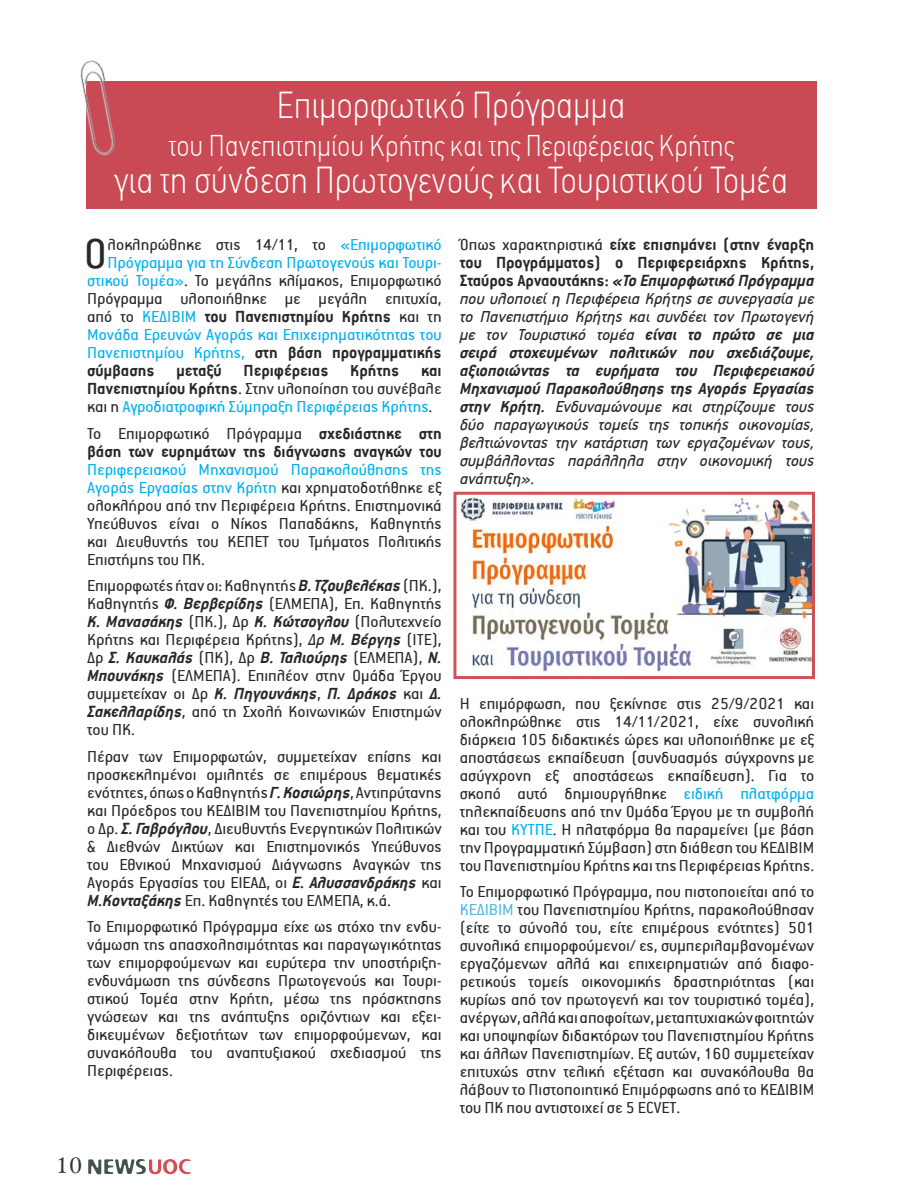
<style>
.page{position:relative;width:900px;height:1200px;background:#fff}
.page>*{position:absolute;margin:0;border:0;box-sizing:border-box;transform-origin:0 0}
.t1{font:47.1px "PF Premier Text";color:#292829}
.t2{font:100 condensed 37.5px "PF Din Text";color:#fff}
.t3{font:100 condensed 30px "PF Din Text";color:#fff}
.t4{font:21px "Apollonia";color:#333}
.t5{font:18px/18px "PF Premier Text";color:#292829;text-align:justify}
.t6{font:italic 18px/18px "PF Premier Text";color:#292829;text-align:justify}
.t7{font:700 18px/18px "PF Premier Text";color:#292829}
.t8{font:18px "PF Premier Text";color:#00b0f0}
.s1{color:#00b0f0}
.s2{font-weight:400}
.s3{font-weight:400;color:#00b0f0}
.s4{font-weight:700}
.s5{color:#292829}
.s6{font-weight:700;font-style:italic}
.s7{font-style:italic}
.s8{font-style:normal}
.s9{font-weight:700;font-style:normal}
.s10{color:#53b7e2}
</style>
<div class="page">
<svg style="left:88px;top:1159px;width:103px;height:15px"></svg>
<div style="left:86px;top:81px;width:730px;height:127px;background:#c94a54"></div>
<img style="left:460px;top:496px;width:351px;height:176px">
<div style="left:453px;top:492px;width:362px;height:187px;border:3px solid #ce5356"></div>
<img style="left:80px;top:60px;width:35px;height:96px">
<h2 class="t2" style="left:277px;top:83px;width:350px">Επιμορφωτικό Πρόγραμμα</h2>
<h3 class="t3" style="left:168px;top:128px;width:567px">του Πανεπιστημίου Κρήτης και της Περιφέρειας Κρήτης</h3>
<h2 class="t2" style="left:114px;top:158px;width:675px">για τη σύνδεση Πρωτογενούς και Τουριστικού Τομέα</h2>
<h1 class="t1" style="left:84px;top:231px;width:26px">Ο</h1>
<p class="t5" style="left:108px;top:236px;width:336px">λοκληρώθηκε στις 14/11, το <span class="s1">«Επιμορφωτικό</span></p>
<p class="t8" style="left:108px;top:254px;width:336px">Πρόγραμμα για τη Σύνδεση Πρωτογενούς και Τουρι-</p>
<p class="t5" style="left:87px;top:272px;width:356px"><span class="s1">στικού Τομέα»</span>. Το μεγάλης κλίμακος, Επιμορφωτικό</p>
<p class="t5" style="left:87px;top:290px;width:356px">Πρόγραμμα υλοποιήθηκε με μεγάλη επιτυχία,</p>
<p class="t7" style="left:87px;top:308px;width:356px"><span class="s2">από το</span> <span class="s3">ΚΕΔΙΒΙΜ</span> του Πανεπιστημίου Κρήτης <span class="s2">και τη</span></p>
<p class="t8" style="left:87px;top:326px;width:356px">Μονάδα Ερευνών Αγοράς και Επιχειρηματικότητας του</p>
<p class="t7" style="left:87px;top:344px;width:356px"><span class="s3">Πανεπιστημίου Κρήτης,</span> στη βάση προγραμματικής</p>
<p class="t7" style="left:87px;top:362px;width:356px">σύμβασης μεταξύ Περιφέρειας Κρήτης και</p>
<p class="t5" style="left:87px;top:380px;width:356px"><span class="s4">Πανεπιστημίου Κρήτης</span>. Στην υλοποίηση του συνέβαλε</p>
<p class="t8" style="left:87px;top:398px;width:347px"><span class="s5">και η</span> Αγροδιατροφική Σύμπραξη Περιφέρειας Κρήτης<span class="s5">.</span></p>
<p class="t7" style="left:87px;top:424px;width:356px"><span class="s2">Το Επιμορφωτικό Πρόγραμμα</span> σχεδιάστηκε στη βάση των ευρημάτων της διάγνωσης αναγκών του</p>
<p class="t5" style="left:87px;top:461px;width:356px"><span class="s1">Περιφερειακού Μηχανισμού Παρακολούθησης της Αγοράς Εργασίας στην Κρήτη</span> και χρηματοδοτήθηκε εξ ολοκλήρου από την Περιφέρεια Κρήτης. Επιστημονικά Υπεύθυνος είναι ο Νίκος Παπαδάκης, Καθηγητής και Διευθυντής του ΚΕΠΕΤ του Τμήματος Πολιτικής Επιστήμης του ΠΚ.</p>
<p class="t5" style="left:87px;top:577px;width:356px">Επιμορφωτές ήταν οι: Καθηγητής <span class="s6">Β. Τζουβελέκας</span> (ΠΚ.), Καθηγητής <span class="s6">Φ. Βερβερίδης</span> (ΕΛΜΕΠΑ), Επ. Καθηγητής <span class="s6">Κ. Μανασάκης</span> (ΠΚ.), Δρ <span class="s6">Κ. Κώτσογλου</span> (Πολυτεχνείο Κρήτης και Περιφέρεια Κρήτης), <span class="s7">Δρ</span> <span class="s6">Μ. Βέργης</span> (ΙΤΕ), Δρ <span class="s6">Σ. Καυκαλάς</span> (ΠΚ), Δρ <span class="s6">Β. Ταλιούρης</span> (ΕΛΜΕΠΑ), <span class="s6">Ν.<br>Μπουνάκης</span> (ΕΛΜΕΠΑ). Επιπλέον στην Ομάδα Έργου συμμετείχαν οι Δρ <span class="s6">Κ. Πηγουνάκης</span>, <span class="s6">Π. Δράκος</span> και <span class="s6">Δ.<br>Σακελλαρίδης</span>, από τη Σχολή Κοινωνικών Επιστημών του ΠΚ.</p>
<p class="t5" style="left:87px;top:748px;width:356px">Πέραν των Επιμορφωτών, συμμετείχαν επίσης και προσκεκλημένοι ομιλητές σε επιμέρους θεματικές ενότητες, όπως ο Καθηγητής <span class="s6">Γ. Κοσιώρης</span>, Αντιπρύτανης και Πρόεδρος του ΚΕΔΙΒΙΜ του Πανεπιστημίου Κρήτης, ο Δρ. <span class="s6">Σ. Γαβρόγλου</span>, Διευθυντής Ενεργητικών Πολιτικών &amp; Διεθνών Δικτύων και Επιστημονικός Υπεύθυνος του Εθνικού Μηχανισμού Διάγνωσης Αναγκών της Αγοράς Εργασίας του ΕΙΕΑΔ, oι <span class="s6">Ε. Αλυσσανδράκης</span> και <span class="s6">Μ.Κονταξάκης</span> Επ. Καθηγητές του ΕΛΜΕΠΑ, κ.ά.</p>
<p class="t5" style="left:87px;top:918px;width:356px">Το Επιμορφωτικό Πρόγραμμα είχε ως στόχο την ενδυ&shy;νάμωση της απασχολησιμότητας και παραγωγικότητας των επιμορφούμενων και ευρύτερα την υποστήριξη&shy;ενδυνάμωση της σύνδεσης Πρωτογενούς και Τουρι&shy;στικού Τομέα στην Κρήτη, μέσω της πρόσκτησης γνώσεων και της ανάπτυξης οριζόντιων και εξει&shy;δικευμένων δεξιοτήτων των επιμορφούμενων, και συνακόλουθα του αναπτυξιακού σχεδιασμού της Περιφέρειας.</p>
<p class="t6" style="left:460px;top:236px;width:356px"><span class="s8">Όπως χαρακτηριστικά</span> <span class="s9">είχε επισημάνει (στην έναρξη του Προγράμματος) ο Περιφερειάρχης Κρήτης, Σταύρος Αρναουτάκης:</span> <span class="s4">«Το Επιμορφωτικό Πρόγραμμα </span>που υλοποιεί η Περιφέρεια Κρήτης σε συνεργασία με το Πανεπιστήμιο Κρήτης και συνδέει τον Πρωτογενή με τον Τουριστικό τομέα <span class="s4">είναι το πρώτο σε μια σειρά στοχευμένων πολιτικών που σχεδιάζουμε, αξιοποιώντας τα ευρήματα του Περιφερειακού Μηχανισμού Παρακολούθησης της Αγοράς Εργασίας στην Κρήτη.</span> Ενδυναμώνουμε και στηρίζουμε τους δύο παραγωγικούς τομείς της τοπικής οικονομίας, βελτιώνοντας την κατάρτιση των εργαζομένων τους, συμβάλλοντας παράλληλα στην οικονομική τους ανάπτυξη».</p>
<p class="t5" style="left:460px;top:695px;width:356px">Η επιμόρφωση, που ξεκίνησε στις 25/9/2021 και ολοκληρώθηκε στις 14/11/2021, είχε συνολική διάρκεια 105 διδακτικές ώρες και υλοποιήθηκε με εξ αποστάσεως εκπαίδευση (συνδυασμός σύγχρονης με ασύγχρονη εξ αποστάσεως εκπαίδευση). Για το σκοπό αυτό δημιουργήθηκε <span class="s1">ειδική πλατφόρμα </span>τηλεκπαίδευσης από την Ομάδα Έργου με τη συμβολή και του <span class="s1">ΚΥΤΠΕ</span>. Η πλατφόρμα θα παραμείνει (με βάση την Προγραμματική Σύμβαση) στη διάθεση του ΚΕΔΙΒΙΜ του Πανεπιστημίου Κρήτης και της Περιφέρειας Κρήτης.</p>
<p class="t5" style="left:460px;top:883px;width:356px">Το Επιμορφωτικό Πρόγραμμα, που πιστοποιείται από το <span class="s10">ΚΕΔΙΒΙΜ</span> του Πανεπιστημίου Κρήτης, παρακολούθησαν (είτε το σύνολό του, είτε επιμέρους ενότητες) 501 συνολικά επιμορφούμενοι/ ες, συμπεριλαμβανομένων εργαζόμενων αλλά και επιχειρηματιών από διαφο&shy;ρετικούς τομείς οικονομικής δραστηριότητας (και κυρίως από τον πρωτογενή και τον τουριστικό τομέα), ανέργων, αλλά και αποφοίτων, μεταπτυχιακών φοιτητών και υποψηφίων διδακτόρων του Πανεπιστημίου Κρήτης και άλλων Πανεπιστημίων. Εξ αυτών, 160 συμμετείχαν επιτυχώς στην τελική εξέταση και συνακόλουθα θα λάβουν το Πιστοποιητικό Επιμόρφωσης από το ΚΕΔΙΒΙΜ του ΠΚ που αντιστοιχεί σε 5 ECVET.</p>
<p class="t4" style="left:56px;top:1154px;width:28px">10</p>
</div>
